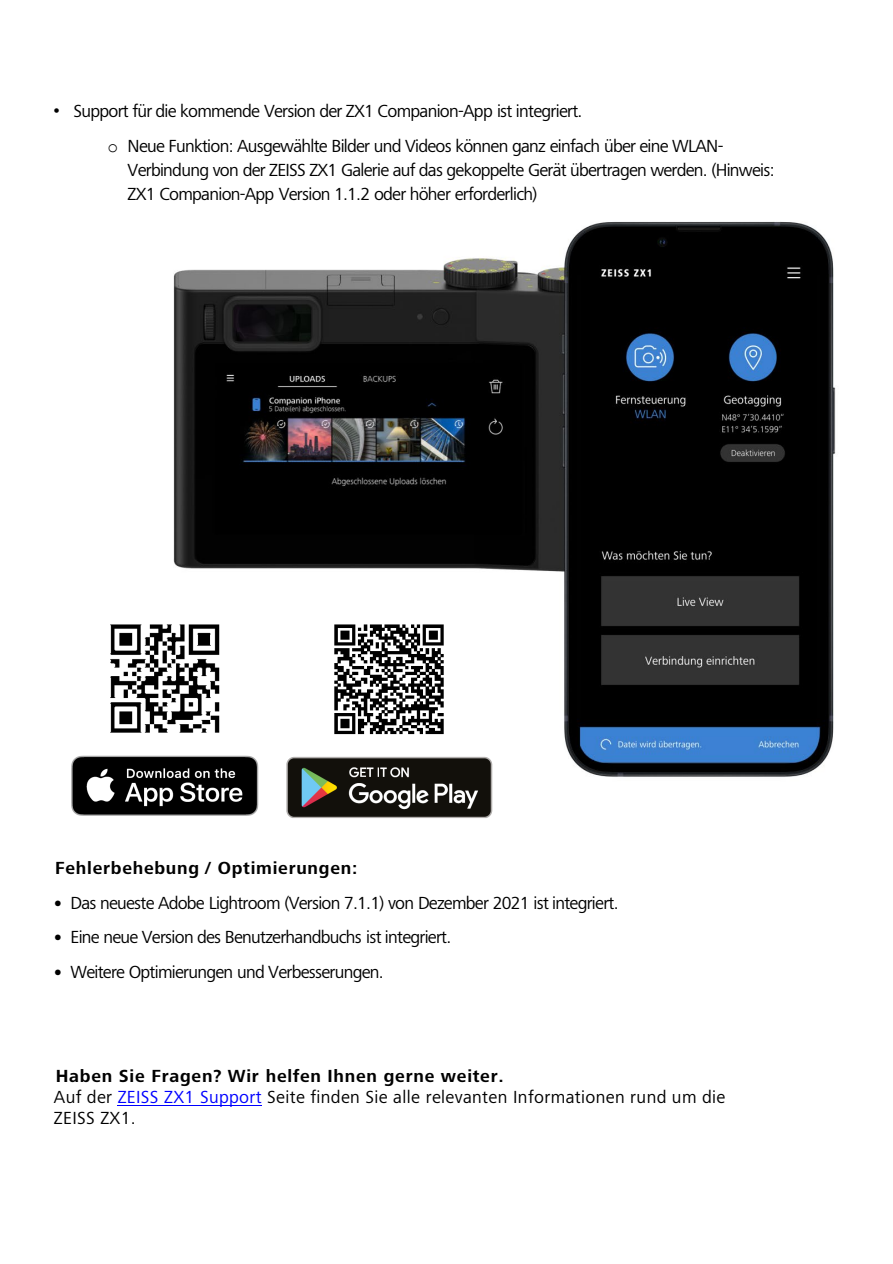
<style>
.page{position:relative;width:893px;height:1264px;background:#fff}
.page>*{position:absolute;margin:0;border:0;box-sizing:border-box;transform-origin:0 0}
.t1{font:18px/24px "ZEISS Frutiger Next W1 G";letter-spacing:-.04em;color:#000}
.t2{font:18px "ZEISS Frutiger Next W1 G";letter-spacing:.02em;color:#000}
.t3{font:700 18px "ZEISS Frutiger Next W1 G";letter-spacing:.045em;color:#000}
.t4{font:18px "ZEISS Frutiger Next W1 G";letter-spacing:.015em;color:#000}
.s1{font-family:"Arial"}
.s2{font-family:"Courier New"}
.s3{font-family:"Calibri"}
.s4{color:#00f}
</style>
<div class="page">
<img style="left:173px;top:221px;width:663px;height:556px">
<hr style="left:118px;top:1104px;width:144px;height:1px;background:#00f">
<img style="left:71px;top:604px;width:213px;height:212px">
<img style="left:278px;top:605px;width:222px;height:213px">
<p class="t1" style="left:53px;top:99px;width:530px"><span class="s1">•</span> Support für die kommende Version der ZX1 Companion-App ist integriert.</p>
<p class="t1" style="left:128px;top:133px;width:648px;text-indent:-20px"><span class="s2">o</span> Neue Funktion: Ausgewählte Bilder und Videos können ganz einfach über eine WLAN-<br>Verbindung von der ZEISS ZX1 Galerie auf das gekoppelte Gerät übertragen werden. (Hinweis:<br>ZX1 Companion-App Version 1.1.2 oder höher erforderlich)</p>
<p class="t3" style="left:55px;top:855px;width:304px">Fehlerbehebung / Optimierungen:</p>
<p class="t1" style="left:53px;top:890px;width:566px"><span class="s3">•</span> Das neueste Adobe Lightroom (Version 7.1.1) von Dezember 2021 ist integriert.</p>
<p class="t1" style="left:53px;top:924px;width:399px"><span class="s3">•</span> Eine neue Version des Benutzerhandbuchs ist integriert.</p>
<p class="t1" style="left:53px;top:959px;width:332px"><span class="s3">•</span> Weitere Optimierungen und Verbesserungen.</p>
<p class="t3" style="left:56px;top:1062px;width:449px">Haben Sie Fragen? Wir helfen Ihnen gerne weiter.</p>
<p class="t2" style="left:54px;top:1084px;width:673px">Auf der <span class="s4">ZEISS ZX1 Support</span> Seite finden Sie alle relevanten Informationen rund um die</p>
<p class="t4" style="left:54px;top:1105px;width:83px">ZEISS ZX1.</p>
</div>
